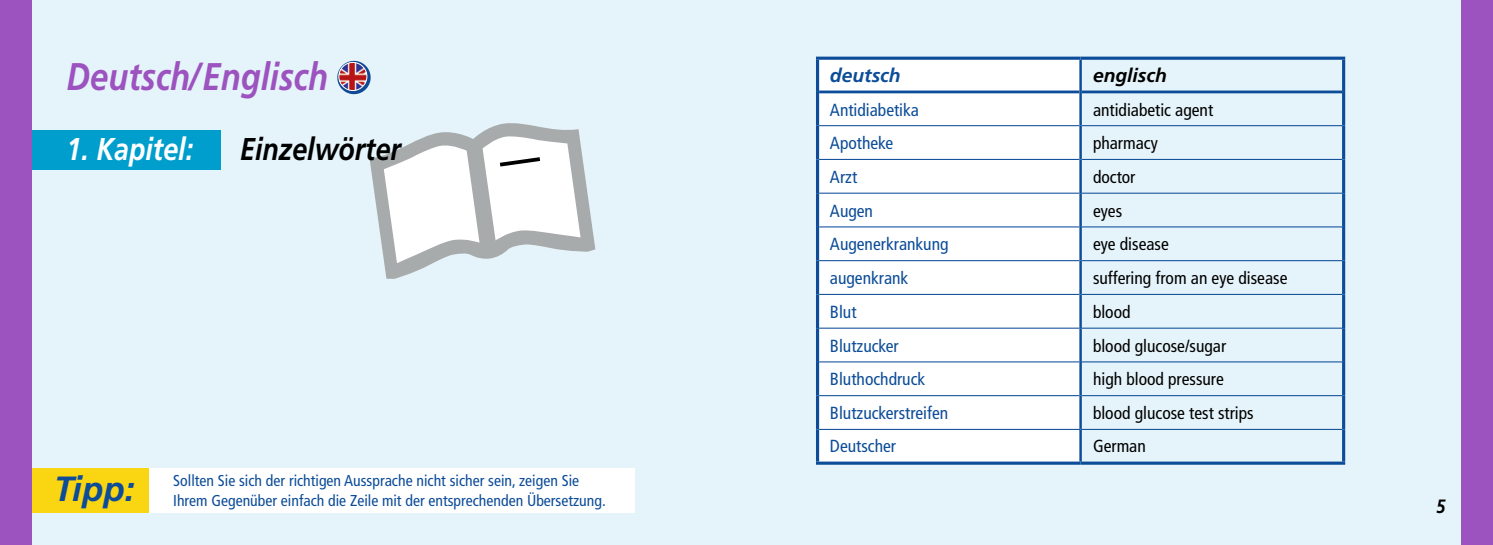
<style>
.page{position:relative;width:1493px;height:545px;background:#fff}
.page>*{position:absolute;margin:0;border:0;box-sizing:border-box;transform-origin:0 0}
.t1{font:italic 700 38.5px "Frutiger";color:#9c53bf;scale:.85 1}
.t2{font:italic 700 35px "Frutiger";color:#0c4c98}
.t3{font:italic 700 31.5px "Frutiger";color:#000;scale:.85 1}
.t4{font:italic 700 31.5px "Frutiger";color:#fff;scale:.85 1}
.t5{font:italic 700 19.25px "Frutiger";color:#000}
.t6{font:italic 700 19.25px "Frutiger";color:#0c4c98}
.t7{font:condensed 17.5px "Frutiger";color:#000}
.t8{font:condensed 17.5px "Frutiger";color:#0c4c98}
.t9{font:condensed 15.75px "Frutiger";color:#0c4c98}
</style>
<div class="page">
<div style="left:0;top:0;width:746px;height:545px;background:#e5f4fa"></div>
<div style="left:746px;top:0;width:746px;height:545px;background:#e5f4fa"></div>
<div style="left:12px;top:130px;width:208px;height:39px;background:#009ecd"></div>
<svg style="left:369px;top:123px;width:226px;height:156px"></svg>
<svg style="left:384px;top:136px;width:196px;height:127px;background:#e3e5e6"></svg>
<div style="left:1460px;top:0;width:32px;height:545px;background:#9c53bf"></div>
<div style="left:24px;top:468px;width:611px;height:45px;background:#fff"></div>
<div style="left:24px;top:468px;width:124px;height:45px;background:#fad511"></div>
<div style="left:0;top:0;width:32px;height:545px;background:#9c53bf"></div>
<div style="left:819px;top:60px;width:260px;height:401px;background:#fff"></div>
<hr style="left:819px;top:91px;width:260px;height:2px;background:#0c4c98">
<hr style="left:1081px;top:91px;width:260px;height:2px;background:#0c4c98">
<hr style="left:819px;top:125px;width:260px;height:1px;background:#0c4c98">
<hr style="left:1081px;top:125px;width:260px;height:1px;background:#0c4c98">
<hr style="left:819px;top:159px;width:260px;height:1px;background:#0c4c98">
<hr style="left:1081px;top:159px;width:260px;height:1px;background:#0c4c98">
<hr style="left:819px;top:193px;width:260px;height:1px;background:#0c4c98">
<hr style="left:1081px;top:193px;width:260px;height:1px;background:#0c4c98">
<hr style="left:819px;top:226px;width:260px;height:1px;background:#0c4c98">
<hr style="left:1081px;top:226px;width:260px;height:1px;background:#0c4c98">
<hr style="left:819px;top:260px;width:260px;height:1px;background:#0c4c98">
<hr style="left:1081px;top:260px;width:260px;height:1px;background:#0c4c98">
<hr style="left:819px;top:294px;width:260px;height:1px;background:#0c4c98">
<hr style="left:1081px;top:294px;width:260px;height:1px;background:#0c4c98">
<hr style="left:819px;top:328px;width:260px;height:1px;background:#0c4c98">
<hr style="left:1081px;top:328px;width:260px;height:1px;background:#0c4c98">
<hr style="left:819px;top:361px;width:260px;height:1px;background:#0c4c98">
<hr style="left:1081px;top:361px;width:260px;height:1px;background:#0c4c98">
<hr style="left:819px;top:395px;width:260px;height:1px;background:#0c4c98">
<hr style="left:1081px;top:395px;width:260px;height:1px;background:#0c4c98">
<hr style="left:816px;top:57px;width:264px;height:3px;background:#0c4c98">
<hr style="left:816px;top:60px;width:3px;height:32px;background:#0c4c98">
<hr style="left:1080px;top:57px;width:265px;height:3px;background:#0c4c98">
<svg style="left:1341px;top:60px;width:4px;height:32px"></svg>
<hr style="left:816px;top:92px;width:3px;height:34px;background:#0c4c98">
<svg style="left:1341px;top:92px;width:4px;height:34px"></svg>
<hr style="left:816px;top:126px;width:3px;height:33px;background:#0c4c98">
<svg style="left:1341px;top:126px;width:4px;height:33px"></svg>
<hr style="left:816px;top:159px;width:3px;height:34px;background:#0c4c98">
<svg style="left:1341px;top:159px;width:4px;height:34px"></svg>
<hr style="left:816px;top:193px;width:3px;height:34px;background:#0c4c98">
<svg style="left:1341px;top:193px;width:4px;height:34px"></svg>
<hr style="left:816px;top:227px;width:3px;height:34px;background:#0c4c98">
<svg style="left:1341px;top:227px;width:4px;height:34px"></svg>
<hr style="left:816px;top:261px;width:3px;height:33px;background:#0c4c98">
<svg style="left:1341px;top:261px;width:4px;height:33px"></svg>
<hr style="left:816px;top:294px;width:3px;height:34px;background:#0c4c98">
<svg style="left:1341px;top:294px;width:4px;height:34px"></svg>
<hr style="left:816px;top:328px;width:3px;height:34px;background:#0c4c98">
<svg style="left:1341px;top:328px;width:4px;height:34px"></svg>
<hr style="left:816px;top:362px;width:3px;height:33px;background:#0c4c98">
<svg style="left:1341px;top:362px;width:4px;height:33px"></svg>
<hr style="left:816px;top:395px;width:3px;height:34px;background:#0c4c98">
<svg style="left:1341px;top:395px;width:4px;height:34px"></svg>
<hr style="left:816px;top:429px;width:3px;height:32px;background:#0c4c98">
<svg style="left:1341px;top:429px;width:4px;height:32px"></svg>
<svg style="left:816px;top:461px;width:264px;height:4px"></svg>
<svg style="left:1080px;top:461px;width:265px;height:4px"></svg>
<hr style="left:1079px;top:60px;width:2px;height:32px;background:#0c4c98">
<hr style="left:1079px;top:92px;width:2px;height:34px;background:#0c4c98">
<hr style="left:1079px;top:126px;width:2px;height:33px;background:#0c4c98">
<hr style="left:1079px;top:159px;width:2px;height:34px;background:#0c4c98">
<hr style="left:1079px;top:193px;width:2px;height:34px;background:#0c4c98">
<hr style="left:1079px;top:227px;width:2px;height:34px;background:#0c4c98">
<hr style="left:1079px;top:261px;width:2px;height:33px;background:#0c4c98">
<hr style="left:1079px;top:294px;width:2px;height:34px;background:#0c4c98">
<hr style="left:1079px;top:328px;width:2px;height:34px;background:#0c4c98">
<hr style="left:1079px;top:362px;width:2px;height:33px;background:#0c4c98">
<hr style="left:1079px;top:395px;width:2px;height:34px;background:#0c4c98">
<hr style="left:1079px;top:430px;width:2px;height:31px;background:#0c4c98">
<hr style="left:819px;top:429px;width:261px;height:1px;background:#0c4c98">
<hr style="left:1080px;top:429px;width:261px;height:1px;background:#0c4c98">
<svg style="left:337px;top:60px;width:34px;height:35px"></svg>
<img style="left:339px;top:62px;width:28px;height:28px;border-radius:50%">
<div style="left:338px;top:62px;width:29px;height:29px;border:1px solid #fff;border-radius:50%"></div>
<h1 class="t1" style="left:67px;top:54px;width:309px">Deutsch/Englisch</h1>
<h3 class="t4" style="left:67px;top:130px;width:150px">1. Kapitel:</h3>
<h3 class="t3" style="left:240px;top:130px;width:191px">Einzelwörter</h3>
<h2 class="t2" style="left:54px;top:468px;width:82px">Tipp:</h2>
<p class="t9" style="left:173px;top:471px;width:407px">Sollten Sie sich der richtigen Aussprache nicht sicher sein, zeigen Sie</p>
<p class="t9" style="left:173px;top:491px;width:434px">Ihrem Gegenüber einfach die Zeile mit der entsprechenden Übersetzung.</p>
<p class="t6" style="left:830px;top:64px;width:72px">deutsch</p>
<p class="t5" style="left:1092px;top:64px;width:75px">englisch</p>
<p class="t8" style="left:830px;top:100px;width:91px">Antidiabetika</p>
<p class="t7" style="left:1092px;top:100px;width:122px">antidiabetic agent</p>
<p class="t8" style="left:830px;top:133px;width:65px">Apotheke</p>
<p class="t7" style="left:1092px;top:133px;width:66px">pharmacy</p>
<p class="t8" style="left:830px;top:167px;width:29px">Arzt</p>
<p class="t7" style="left:1092px;top:167px;width:44px">doctor</p>
<p class="t8" style="left:830px;top:200px;width:45px">Augen</p>
<p class="t7" style="left:1092px;top:200px;width:31px">eyes</p>
<p class="t8" style="left:830px;top:234px;width:120px">Augenerkrankung</p>
<p class="t7" style="left:1092px;top:234px;width:77px">eye disease</p>
<p class="t8" style="left:830px;top:268px;width:80px">augenkrank</p>
<p class="t7" style="left:1092px;top:268px;width:196px">suffering from an eye disease</p>
<p class="t8" style="left:830px;top:301px;width:28px">Blut</p>
<p class="t7" style="left:1092px;top:301px;width:39px">blood</p>
<p class="t8" style="left:830px;top:335px;width:70px">Blutzucker</p>
<p class="t7" style="left:1092px;top:335px;width:135px">blood glucose/sugar</p>
<p class="t8" style="left:830px;top:369px;width:97px">Bluthochdruck</p>
<p class="t7" style="left:1092px;top:369px;width:132px">high blood pressure</p>
<p class="t8" style="left:830px;top:403px;width:120px">Blutzuckerstreifen</p>
<p class="t7" style="left:1092px;top:403px;width:162px">blood glucose test strips</p>
<p class="t8" style="left:830px;top:436px;width:68px">Deutscher</p>
<p class="t7" style="left:1092px;top:436px;width:54px">German</p>
</div>
